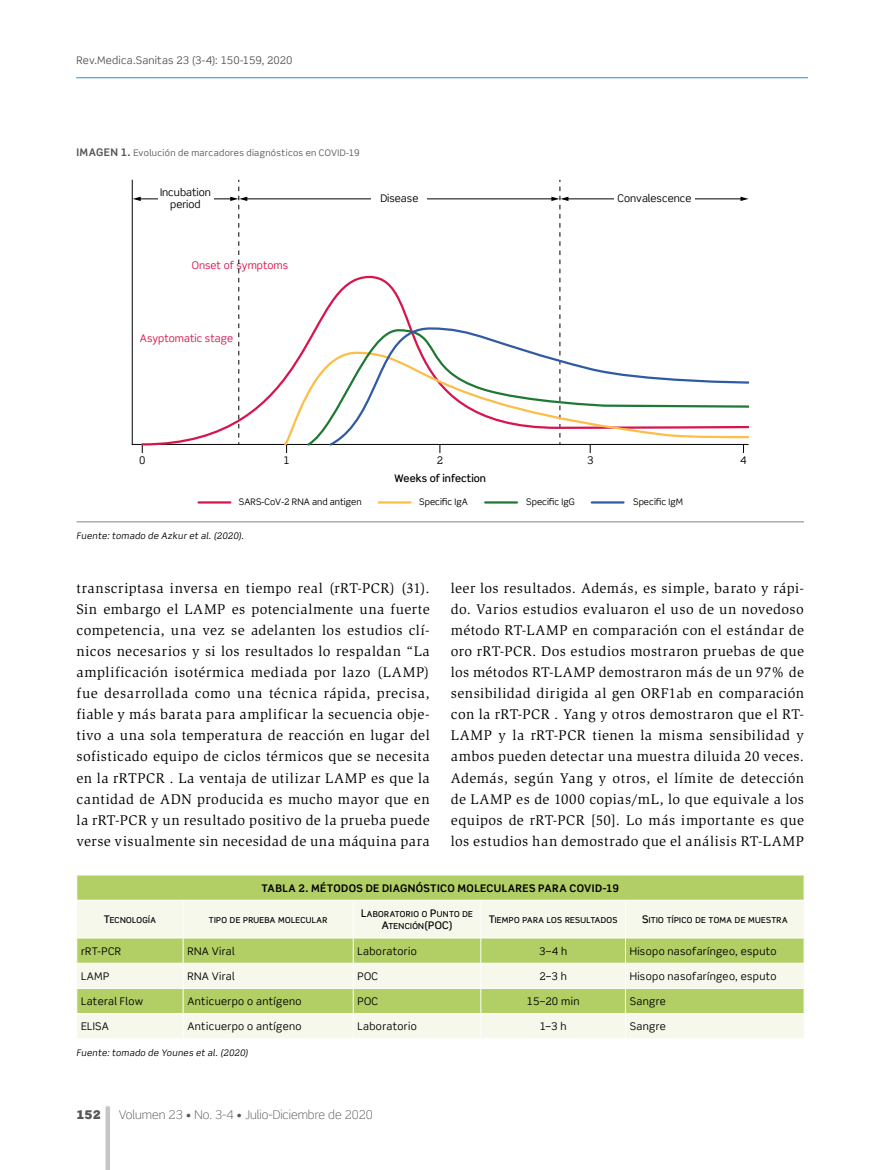
<style>
.page{position:relative;width:872px;height:1170px;background:#fff}
.page>*{position:absolute;margin:0;border:0;box-sizing:border-box;transform-origin:0 0}
._01Body_text{font:14.4px/21px "Slimbach Std";letter-spacing:.03em;color:#000;text-align:justify}
.t1{font:300 12px "Scene Std";color:#575756}
.t2{font:900 12px "Scene Std";color:#575756}
._14texto_tablas{font:10.5px "Scene Std";letter-spacing:.03em;color:#000}
._15Tit_Tabla{font:700 10.5px "Scene Std";letter-spacing:.035em;color:#000}
.t3{font:10.5px "Scene Std";letter-spacing:-.005em;color:#575756}
._14texto_tablas-2{font:10.5px/12.6px "Scene Std";color:#000;text-align:center}
.t4{font:10.5px "Scene Std";color:#d7144c}
.t5{font:500 10.5px/17.5px "Scene Std";color:#000;text-align:center}
._16Encabezado{font:500 10.5px "Scene Std";color:#000}
._17Fuente{font:italic 9px "Scene Std";letter-spacing:.03em;color:#000}
.t6{font:9px "Scene Std";color:#000}
._18Tit_graf{font:9px "Scene Std";letter-spacing:.035em;color:#575756}
._16Encabezado-2{font:500 8.25px/12.6px "Scene Std";letter-spacing:.04em;color:#000}
.s1{font-style:inherit}
.s2{font-weight:700;font-size:10.5px}
.s3{font-weight:400}
.s4{font-size:10.5px}
</style>
<div class="page">
<hr style="left:106px;top:1106px;width:4px;height:63px;background:#c6c6c6">
<hr style="left:76px;top:77px;width:732px;height:1px;background:#169ad3">
<hr style="left:77px;top:521px;width:727px;height:1px;background:#878385">
<svg style="left:132px;top:179px;width:616px;height:266px"></svg>
<svg style="left:230px;top:180px;width:17px;height:95px"></svg>
<svg style="left:551px;top:180px;width:17px;height:95px"></svg>
<svg style="left:140px;top:275px;width:608px;height:171px"></svg>
<svg style="left:282px;top:350px;width:23px;height:97px"></svg>
<svg style="left:305px;top:328px;width:22px;height:118px"></svg>
<svg style="left:327px;top:326px;width:421px;height:121px"></svg>
<hr style="left:199px;top:501px;width:31px;height:2px;background:#d7144c">
<hr style="left:379px;top:501px;width:31px;height:2px;background:#fbbe47">
<hr style="left:485px;top:501px;width:32px;height:2px;background:#1f7934">
<hr style="left:592px;top:501px;width:31px;height:2px;background:#315aa4">
<div style="left:77px;top:875px;width:727px;height:24px;background:#b2cf65"></div>
<svg style="left:77px;top:901px;width:727px;height:137px;background:#dde9bb"></svg>
<hr style="left:183px;top:900px;width:1px;height:37px;background:#fff">
<hr style="left:353px;top:900px;width:1px;height:37px;background:#fff">
<hr style="left:480px;top:900px;width:1px;height:37px;background:#fff">
<hr style="left:625px;top:900px;width:1px;height:37px;background:#fff">
<hr style="left:77px;top:937px;width:106px;height:1px;background:#fff">
<hr style="left:183px;top:937px;width:170px;height:1px;background:#fff">
<hr style="left:353px;top:937px;width:128px;height:1px;background:#fff">
<hr style="left:481px;top:937px;width:144px;height:1px;background:#fff">
<hr style="left:625px;top:937px;width:179px;height:1px;background:#fff">
<hr style="left:77px;top:962px;width:106px;height:1px;background:#fff">
<hr style="left:183px;top:962px;width:170px;height:1px;background:#fff">
<hr style="left:353px;top:962px;width:128px;height:1px;background:#fff">
<hr style="left:481px;top:962px;width:144px;height:1px;background:#fff">
<hr style="left:625px;top:962px;width:179px;height:1px;background:#fff">
<hr style="left:77px;top:988px;width:106px;height:1px;background:#fff">
<hr style="left:183px;top:988px;width:170px;height:1px;background:#fff">
<hr style="left:353px;top:988px;width:128px;height:1px;background:#fff">
<hr style="left:481px;top:988px;width:144px;height:1px;background:#fff">
<hr style="left:625px;top:988px;width:179px;height:1px;background:#fff">
<hr style="left:77px;top:1013px;width:106px;height:1px;background:#fff">
<hr style="left:183px;top:1013px;width:170px;height:1px;background:#fff">
<svg style="left:183px;top:938px;width:1px;height:100px"></svg>
<hr style="left:353px;top:1013px;width:128px;height:1px;background:#fff">
<svg style="left:353px;top:938px;width:1px;height:100px"></svg>
<hr style="left:481px;top:1013px;width:144px;height:1px;background:#fff">
<svg style="left:480px;top:938px;width:1px;height:100px"></svg>
<hr style="left:625px;top:1013px;width:179px;height:1px;background:#fff">
<svg style="left:625px;top:938px;width:1px;height:100px"></svg>
<p class="t3" style="left:77px;top:53px;width:217px"><span class="s1">Rev.Medica.Sanitas</span> 23 (3-4): 150-159, 2020</p>
<p class="_18Tit_graf" style="left:77px;top:147px;width:285px"><span class="s2">IMAGEN 1.</span> Evolución de marcadores diagnósticos en COVID-19</p>
<p class="_14texto_tablas-2" style="left:160px;top:186px;width:52px">Incubation period</p>
<p class="t4" style="left:192px;top:258px;width:98px">Onset of symptoms</p>
<p class="_14texto_tablas-2" style="left:380px;top:192px;width:39px">Disease</p>
<p class="_14texto_tablas-2" style="left:617px;top:192px;width:75px">Convalescence</p>
<p class="t4" style="left:140px;top:332px;width:95px">Asyptomatic stage</p>
<p class="_14texto_tablas" style="left:283px;top:454px;width:8px">1</p>
<p class="t5" style="left:394px;top:451px;width:93px"><span class="s3">2<br></span>Weeks of infection</p>
<p class="_14texto_tablas" style="left:587px;top:454px;width:8px">3</p>
<p class="_14texto_tablas" style="left:740px;top:454px;width:8px">4</p>
<p class="t6" style="left:239px;top:496px;width:124px">SARS-CoV-2 RNA and antigen</p>
<p class="t6" style="left:419px;top:496px;width:50px">Specific IgA</p>
<p class="t6" style="left:526px;top:496px;width:50px">Specific IgG</p>
<p class="t6" style="left:633px;top:496px;width:51px">Specific IgM</p>
<p class="_17Fuente" style="left:77px;top:530px;width:169px">Fuente: tomado de Azkur et al. (2020).</p>
<p class="_14texto_tablas" style="left:139px;top:454px;width:8px">0</p>
<p class="_01Body_text" style="left:77px;top:578px;width:355px">transcriptasa inversa en tiempo real (rRT-PCR) (31).<br>Sin embargo el LAMP es potencialmente una fuerte competencia, una vez se adelanten los estudios clí&shy;nicos necesarios y si los resultados lo respaldan “La amplificación isotérmica mediada por lazo (LAMP) fue desarrollada como una técnica rápida, precisa, fiable y más barata para amplificar la secuencia obje&shy;tivo a una sola temperatura de reacción en lugar del sofisticado equipo de ciclos térmicos que se necesita en la rRTPCR . La ventaja de utilizar LAMP es que la cantidad de ADN producida es mucho mayor que en la rRT-PCR y un resultado positivo de la prueba puede verse visualmente sin necesidad de una máquina para</p>
<p class="_01Body_text" style="left:451px;top:578px;width:355px">leer los resultados. Además, es simple, barato y rápi&shy;do. Varios estudios evaluaron el uso de un novedoso método RT-LAMP en comparación con el estándar de oro rRT-PCR. Dos estudios mostraron pruebas de que los métodos RT-LAMP demostraron más de un 97% de sensibilidad dirigida al gen ORF1ab en comparación con la rRT-PCR . Yang y otros demostraron que el RT-LAMP y la rRT-PCR tienen la misma sensibilidad y ambos pueden detectar una muestra diluida 20 veces.<br>Además, según Yang y otros, el límite de detección de LAMP es de 1000 copias/mL, lo que equivale a los equipos de rRT-PCR [50]. Lo más importante es que los estudios han demostrado que el análisis RT-LAMP</p>
<p class="_15Tit_Tabla" style="left:262px;top:881px;width:359px">TABLA 2. MÉTODOS DE DIAGNÓSTICO MOLECULARES PARA COVID-19</p>
<p class="_16Encabezado-2" style="left:104px;top:913px;width:53px"><span class="s4">T</span>ECNOLOGÍA</p>
<p class="_16Encabezado-2" style="left:209px;top:913px;width:120px">TIPO DE PRUEBA MOLECULAR</p>
<p class="_16Encabezado-2" style="left:382px;top:907px;width:93px;text-indent:-21px"><span class="s4">L</span>ABORATORIO O <span class="s4">P</span>UNTO DE<br><span class="s4">A</span>TENCIÓN<span class="s4">(POC</span></p>
<p class="_16Encabezado" style="left:449px;top:919px;width:5px">)</p>
<p class="_16Encabezado-2" style="left:489px;top:913px;width:130px"><span class="s4">T</span>IEMPO PARA LOS RESULTADOS</p>
<p class="_16Encabezado-2" style="left:642px;top:913px;width:147px"><span class="s4">S</span>ITIO TÍPICO DE TOMA DE MUESTRA</p>
<p class="_14texto_tablas" style="left:81px;top:944px;width:42px">rRT-PCR</p>
<p class="_14texto_tablas" style="left:187px;top:944px;width:49px">RNA Viral</p>
<p class="_14texto_tablas" style="left:357px;top:944px;width:61px">Laboratorio</p>
<p class="_14texto_tablas" style="left:539px;top:944px;width:30px">3–4 h</p>
<p class="_14texto_tablas" style="left:629px;top:944px;width:148px">Hisopo nasofaríngeo, esputo</p>
<p class="_14texto_tablas" style="left:81px;top:969px;width:30px">LAMP</p>
<p class="_14texto_tablas" style="left:187px;top:969px;width:49px">RNA Viral</p>
<p class="_14texto_tablas" style="left:357px;top:969px;width:22px">POC</p>
<p class="_14texto_tablas" style="left:539px;top:969px;width:29px">2–3 h</p>
<p class="_14texto_tablas" style="left:629px;top:969px;width:148px">Hisopo nasofaríngeo, esputo</p>
<p class="_14texto_tablas" style="left:81px;top:994px;width:64px">Lateral Flow</p>
<p class="_14texto_tablas" style="left:187px;top:994px;width:116px">Anticuerpo o antígeno</p>
<p class="_14texto_tablas" style="left:357px;top:994px;width:22px">POC</p>
<p class="_14texto_tablas" style="left:527px;top:994px;width:54px">15–20 min</p>
<p class="_14texto_tablas" style="left:629px;top:994px;width:38px">Sangre</p>
<p class="_14texto_tablas" style="left:81px;top:1019px;width:29px">ELISA</p>
<p class="_14texto_tablas" style="left:187px;top:1019px;width:116px">Anticuerpo o antígeno</p>
<p class="_14texto_tablas" style="left:357px;top:1019px;width:61px">Laboratorio</p>
<p class="_14texto_tablas" style="left:540px;top:1019px;width:28px">1–3 h</p>
<p class="_14texto_tablas" style="left:629px;top:1019px;width:38px">Sangre</p>
<p class="_17Fuente" style="left:77px;top:1047px;width:173px">Fuente: tomado de Younes et al. (2020)</p>
<p class="t2" style="left:76px;top:1106px;width:26px">152</p>
<p class="t1" style="left:119px;top:1106px;width:256px">Volumen 23 • No. 3-4 • Julio-Diciembre de 2020</p>
</div>
